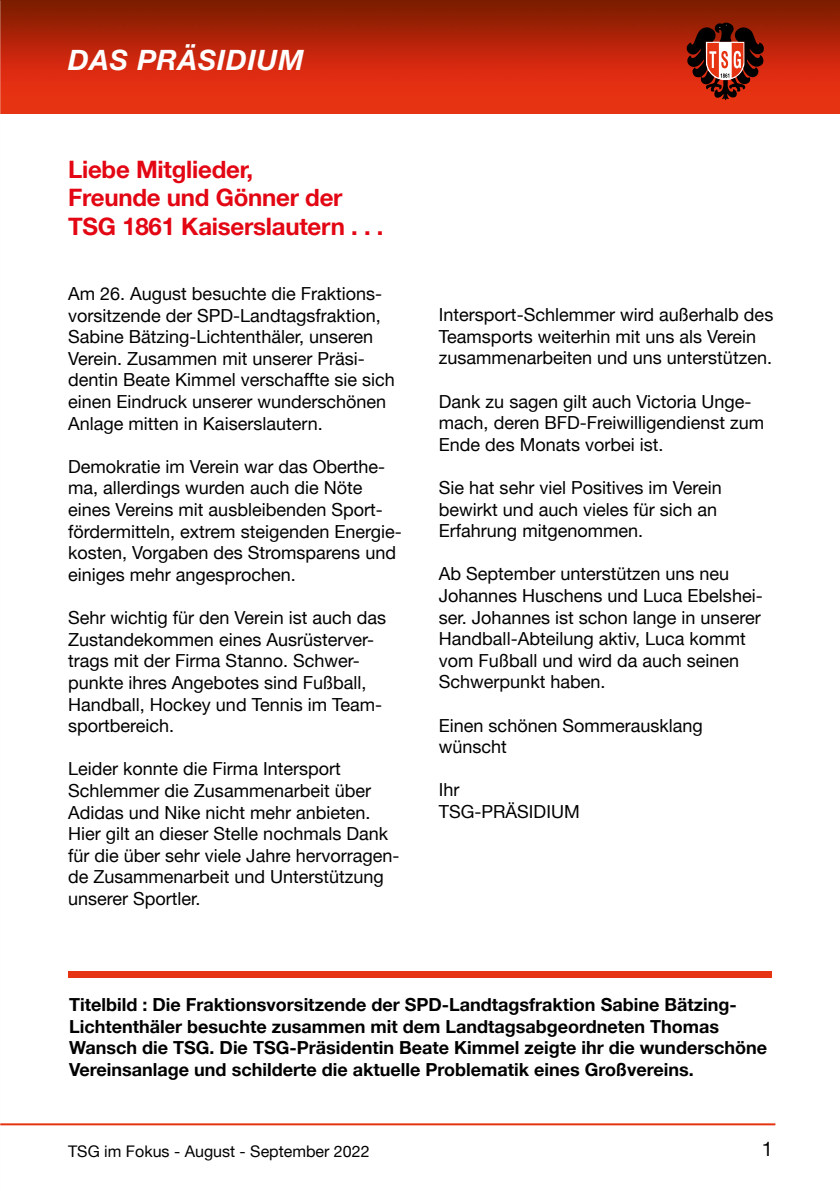
<style>
.page{position:relative;width:840px;height:1191px;background:#fff}
.page>*{position:absolute;margin:0;border:0;box-sizing:border-box;transform-origin:0 0}
.t1{font:italic 700 28px "Helvetica Neue";letter-spacing:.03em;color:#fff}
.t2{font:700 24px/28.8px "Helvetica Neue";letter-spacing:-.01em;color:#e30613}
.t3{font:20px "Helvetica Neue";color:#000}
.t4{font:18px/21.6px "Helvetica Neue";color:#000}
.t5{font:700 18px/21.6px "Helvetica Neue";color:#000}
.t6{font:16px "Helvetica Neue";color:#000}
</style>
<div class="page">
<img style="left:1px;top:0;width:838px;height:113px">
<hr style="left:0;top:1123px;width:775px;height:2px;background:#e63312">
<div style="left:68px;top:971px;width:703px;height:6px;background:#e63312"></div>
<svg style="left:686px;top:23px;width:77px;height:77px;background:#853122"></svg>
<img style="left:0;top:0;width:1px;height:1126px">
<h1 class="t1" style="left:68px;top:43px;width:237px">DAS PRÄSIDIUM</h1>
<h2 class="t2" style="left:68px;top:154px;width:317px">Liebe Mitglieder,<br>Freunde und Gönner der<br>TSG 1861 Kaiserslautern . . .</h2>
<p class="t4" style="left:68px;top:282px;width:328px">Am 26. August besuchte die Fraktions&shy;vorsitzende der SPD-Landtagsfraktion, Sabine Bätzing-Lichtenthäler, unseren Verein. Zusammen mit unserer Präsi&shy;dentin Beate Kimmel verschaffte sie sich einen Eindruck unserer wunderschönen Anlage mitten in Kaiserslautern.</p>
<p class="t4" style="left:68px;top:455px;width:335px">Demokratie im Verein war das Oberthe&shy;ma, allerdings wurden auch die Nöte eines Vereins mit ausbleibenden Sport&shy;fördermitteln, extrem steigenden Energie&shy;kosten, Vorgaben des Stromsparens und einiges mehr angesprochen.</p>
<p class="t4" style="left:68px;top:606px;width:319px">Sehr wichtig für den Verein ist auch das Zustandekommen eines Ausrüsterver&shy;trags mit der Firma Stanno. Schwer&shy;punkte ihres Angebotes sind Fußball, Handball, Hockey und Tennis im Team&shy;sportbereich.</p>
<p class="t4" style="left:68px;top:758px;width:333px">Leider konnte die Firma Intersport Schlemmer die Zusammenarbeit über Adidas und Nike nicht mehr anbieten.<br>Hier gilt an dieser Stelle nochmals Dank für die über sehr viele Jahre hervorragen&shy;de Zusammenarbeit und Unterstützung unserer Sportler.</p>
<p class="t4" style="left:438px;top:304px;width:336px">Intersport-Schlemmer wird außerhalb des<br>Teamsports weiterhin mit uns als Verein zusammenarbeiten und uns unterstützen.</p>
<p class="t4" style="left:438px;top:390px;width:327px">Dank zu sagen gilt auch Victoria Unge&shy;mach, deren BFD-Freiwilligendienst zum<br>Ende des Monats vorbei ist.</p>
<p class="t4" style="left:438px;top:476px;width:284px">Sie hat sehr viel Positives im Verein bewirkt und auch vieles für sich an<br>Erfahrung mitgenommen.</p>
<p class="t4" style="left:438px;top:563px;width:325px">Ab September unterstützen uns neu Johannes Huschens und Luca Ebelshei&shy;ser. Johannes ist schon lange in unserer Handball-Abteilung aktiv, Luca kommt vom Fußball und wird da auch seinen Schwerpunkt haben.</p>
<p class="t4" style="left:438px;top:714px;width:265px">Einen schönen Sommerausklang wünscht</p>
<p class="t4" style="left:438px;top:779px;width:142px">Ihr<br>TSG-PRÄSIDIUM</p>
<p class="t5" style="left:69px;top:993px;width:699px">Titelbild : Die Fraktionsvorsitzende der SPD-Landtagsfraktion Sabine Bätzing-Lichtenthäler besuchte zusammen mit dem Landtagsabgeordneten Thomas Wansch die TSG. Die TSG-Präsidentin Beate Kimmel zeigte ihr die wunderschöne Vereinsanlage und schilderte die aktuelle Problematik eines Großvereins.</p>
<p class="t6" style="left:68px;top:1141px;width:303px">TSG im Fokus - August - September 2022</p>
<p class="t3" style="left:761px;top:1136px;width:13px">1</p>
</div>
